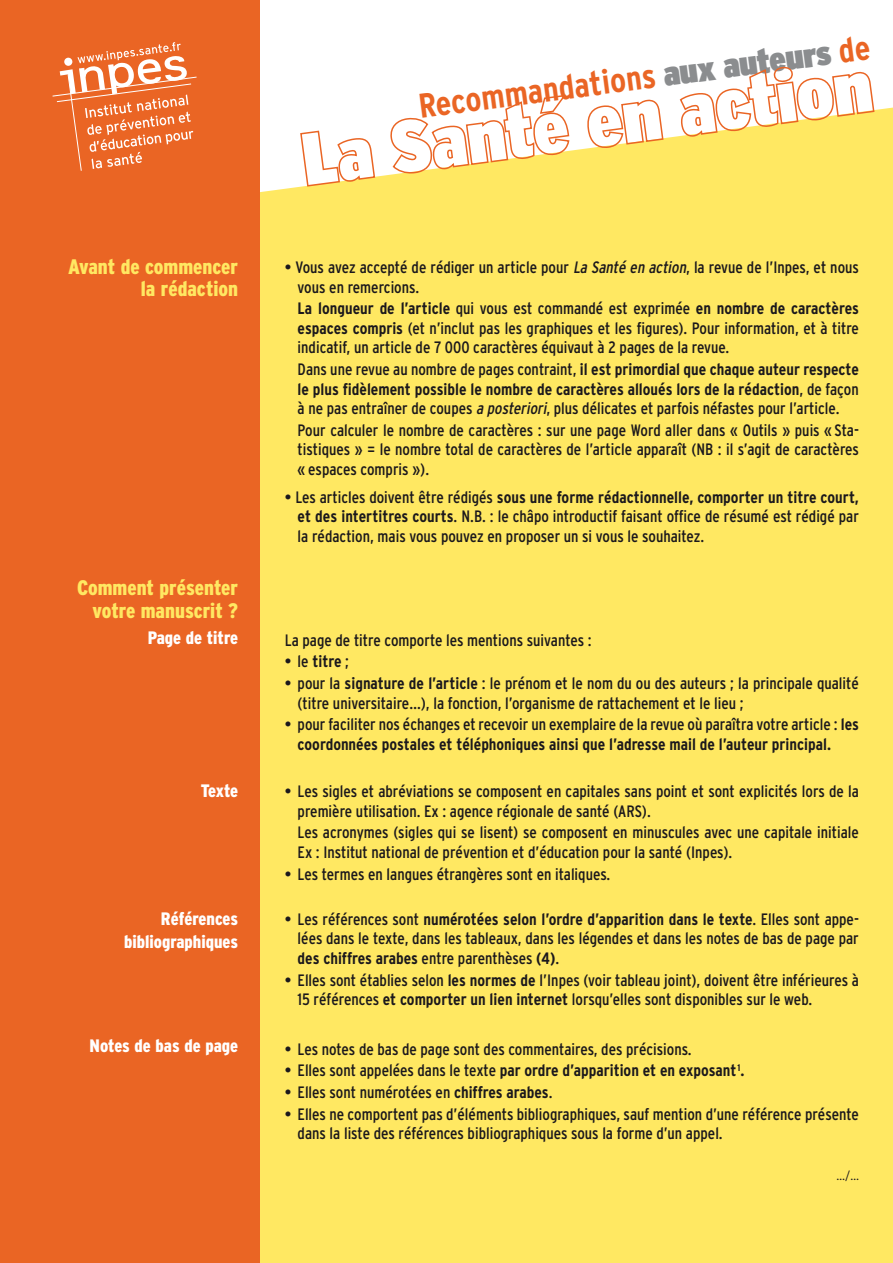
<style>
.page{position:relative;width:893px;height:1263px;background:#fff}
.page>*{position:absolute;margin:0;border:0;box-sizing:border-box;transform-origin:0 0}
.t1{font:700 condensed 34.35px "Interstate";color:#ea6524}
.t2{font:900 condensed 21px/22.5px "Interstate";color:#ffe862;text-align:right}
.t3{font:900 condensed 18px/22.5px "Interstate";color:#fff;text-align:right}
.t4{font:condensed 16.5px/19.5px "Interstate";color:#1b181c}
.t5{font:700 condensed 16.5px "Interstate";color:#1b181c}
.t6{font:300 12px "Interstate";color:#1b181c}
.s1{font-weight:900;color:#8b8d8f}
.s2{font-style:italic}
.s3{font-weight:700}
.s4{font-weight:400}
</style>
<div class="page">
<div style="left:259px;top:108px;width:634px;height:1155px;background:#ffe862"></div>
<svg style="left:299px;top:130px;width:77px;height:57px"></svg>
<svg style="left:390px;top:94px;width:180px;height:80px"></svg>
<svg style="left:586px;top:100px;width:78px;height:49px"></svg>
<svg style="left:679px;top:67px;width:196px;height:70px"></svg>
<div style="left:0;top:0;width:259px;height:1263px;background:#ea6524"></div>
<svg style="left:53px;top:42px;width:144px;height:129px"></svg>
<h1 class="t1" style="left:416px;top:86px;width:457px;rotate:-7deg">Recommandations <span class="s1">aux auteurs</span> de</h1>
<p class="t2" style="left:68px;top:255px;width:171px">Avant de commencer la rédaction</p>
<p class="t2" style="left:77px;top:576px;width:163px">Comment présenter votre manuscrit ?</p>
<p class="t3" style="left:148px;top:627px;width:92px">Page de titre</p>
<p class="t3" style="left:201px;top:779px;width:39px">Texte</p>
<p class="t3" style="left:124px;top:908px;width:116px">Références bibliographiques</p>
<p class="t3" style="left:90px;top:1034px;width:150px">Notes de bas de page</p>
<p class="t4" style="left:298px;top:258px;width:563px;text-indent:-13px">• Vous avez accepté de rédiger un article pour <span class="s2">La Santé en action</span>, la revue de l’Inpes, et nous vous en remercions.</p>
<p class="t4" style="left:298px;top:299px;width:563px;text-align:justify"><span class="s3">La longueur de l’article</span> qui vous est commandé est exprimée <span class="s3">en nombre de caractères espaces compris</span> (et n’inclut pas les graphiques et les figures). Pour information, et à titre indicatif, un article de 7 000 caractères équivaut à 2 pages de la revue.</p>
<p class="t4" style="left:298px;top:359px;width:563px;text-align:justify">Dans une revue au nombre de pages contraint, <span class="s3">il est primordial que chaque auteur respecte le plus fidèlement possible le nombre de caractères alloués lors de la rédaction</span>, de façon à ne pas entraîner de coupes <span class="s2">a posteriori</span>, plus délicates et parfois néfastes pour l’article.</p>
<p class="t4" style="left:298px;top:420px;width:563px;text-align:justify">Pour calculer le nombre de caractères : sur une page Word aller dans « Outils » puis « Sta&shy;tistiques » = le nombre total de caractères de l’article apparaît (NB : il s’agit de caractères « espaces compris »).</p>
<p class="t4" style="left:298px;top:487px;width:563px;text-align:justify;text-indent:-13px">• Les articles doivent être rédigés <span class="s3">sous une forme rédactionnelle, comporter un titre court, et des intertitres courts</span>. N.B. : le châpo introductif faisant office de résumé est rédigé par la rédaction, mais vous pouvez en proposer un si vous le souhaitez.</p>
<p class="t4" style="left:285px;top:630px;width:308px">La page de titre comporte les mentions suivantes :</p>
<p class="t5" style="left:285px;top:652px;width:66px"><span class="s4">• le</span> titre <span class="s4">;</span></p>
<p class="t4" style="left:298px;top:673px;width:563px;text-indent:-13px">• pour la <span class="s3">signature de l’article</span> : le prénom et le nom du ou des auteurs ; la principale qualité (titre universitaire…), la fonction, l’organisme de rattachement et le lieu ;</p>
<p class="t4" style="left:298px;top:714px;width:563px;text-indent:-13px">• pour faciliter nos échanges et recevoir un exemplaire de la revue où paraîtra votre article : <span class="s3">les coordonnées postales et téléphoniques ainsi que l’adresse mail de l’auteur principal.</span></p>
<p class="t4" style="left:298px;top:781px;width:563px;text-indent:-13px">• Les sigles et abréviations se composent en capitales sans point et sont explicités lors de la première utilisation. Ex : agence régionale de santé (ARS).</p>
<p class="t4" style="left:298px;top:823px;width:563px">Les acronymes (sigles qui se lisent) se composent en minuscules avec une capitale initiale<br>Ex : Institut national de prévention et d’éducation pour la santé (Inpes).</p>
<p class="t4" style="left:285px;top:864px;width:327px">• Les termes en langues étrangères sont en italiques.</p>
<p class="t4" style="left:298px;top:909px;width:563px;text-align:justify;text-indent:-13px">• Les références sont <span class="s3">numérotées selon l’ordre d’apparition dans le texte</span>. Elles sont appe&shy;lées dans le texte, dans les tableaux, dans les légendes et dans les notes de bas de page par <span class="s3">des chiffres arabes</span> entre parenthèses <span class="s3">(4)</span>.</p>
<p class="t4" style="left:298px;top:970px;width:563px;text-indent:-13px">• Elles sont établies selon <span class="s3">les normes de</span> l’Inpes (voir tableau joint), doivent être inférieures à<br>15 références <span class="s3">et comporter un lien internet</span> lorsqu’elles sont disponibles sur le web.</p>
<p class="t4" style="left:285px;top:1039px;width:408px">• Les notes de bas de page sont des commentaires, des précisions.</p>
<p class="t5" style="left:285px;top:1061px;width:461px"><span class="s4">• Elles sont appelées dans le texte</span> par ordre d’apparition et en exposant<sup>1</sup>.</p>
<p class="t4" style="left:285px;top:1082px;width:269px">• Elles sont numérotées en <span class="s3">chiffres arabes</span>.</p>
<p class="t4" style="left:298px;top:1104px;width:563px;text-indent:-13px">• Elles ne comportent pas d’éléments bibliographiques, sauf mention d’une référence présente dans la liste des références bibliographiques sous la forme d’un appel.</p>
<p class="t6" style="left:837px;top:1169px;width:24px">…/…</p>
</div>
